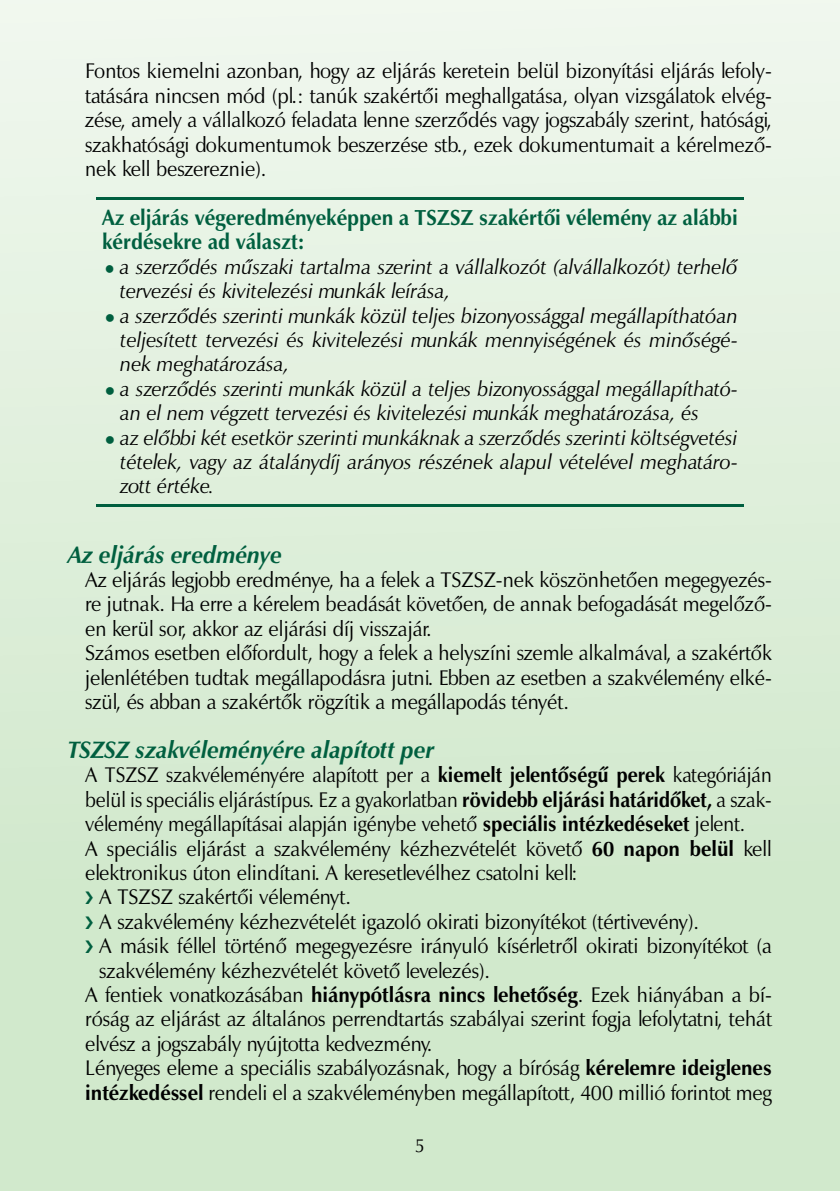
<style>
.page{position:relative;width:840px;height:1191px;background:#fff}
.page>*{position:absolute;margin:0;border:0;box-sizing:border-box;transform-origin:0 0}
.t1{font:italic 700 24px "Zapf Humanist 601.PFL";color:#005f3f;scale:.95 1}
.t2{font:700 22px/24.4px "Zapf Humanist 601.PFL";color:#005f3f;scale:.94 1}
.t3{font:21.4px/24.4px "Zapf Humanist 601.PFL";color:#000;text-align:justify;scale:.95 1}
.t4{font:21.4px "Zapf Humanist 601.PFL";color:#000;scale:.92 1}
.t5{font:italic 21px/24.4px "Zapf Humanist 601.PFL";color:#000}
.t6{font:19.4px "Zapf Humanist 601.PFL";color:#000;scale:.95 1}
.s1{font-weight:700;font-style:normal;font-size:27px;color:#005f3f}
.s2{font-size:27px;color:#005f3f}
.s3{font-weight:700}
</style>
<div class="page">
<div style="left:0;top:0;width:839px;height:1191px;background:linear-gradient(to bottom,#eef6ec,#cbe6c5)"></div>
<hr style="left:96px;top:197px;width:647px;height:2px;background:#005f3f">
<hr style="left:96px;top:505px;width:647px;height:2px;background:#005f3f">
<svg style="left:85px;top:892px;width:8px;height:12px"></svg>
<svg style="left:85px;top:916px;width:8px;height:12px"></svg>
<svg style="left:85px;top:940px;width:8px;height:13px"></svg>
<p class="t3" style="left:85px;top:61px;width:724px">Fontos kiemelni azonban, hogy az eljárás keretein belül bizonyítási eljárás lefoly&shy;tatására nincsen mód (pl.: tanúk szakértői meghallgatása, olyan vizsgálatok elvég&shy;zése, amely a vállalkozó feladata lenne szerződés vagy jogszabály szerint, hatósági, szakhatósági dokumentumok beszerzése stb., ezek dokumentumait a kérelmező&shy;nek kell beszereznie).</p>
<p class="t2" style="left:102px;top:207px;width:677px">Az eljárás végeredményeképpen a TSZSZ szakértői vélemény az alábbi kérdésekre ad választ:</p>
<p class="t5" style="left:120px;top:256px;width:619px;text-indent:-18px"><span class="s1">•</span> a szerződés műszaki tartalma szerint a vállalkozót (alvállalkozót) terhelő tervezési és kivitelezési munkák leírása,</p>
<p class="t5" style="left:120px;top:305px;width:618px;text-align:justify;text-indent:-18px"><span class="s2">•</span> a szerződés szerinti munkák közül teljes bizonyossággal megállapíthatóan teljesített tervezési és kivitelezési munkák mennyiségének és minőségé&shy;nek meghatározása,</p>
<p class="t5" style="left:120px;top:378px;width:618px;text-indent:-18px"><span class="s2">•</span> a szerződés szerinti munkák közül a teljes bizonyossággal megállapítható&shy;an el nem végzett tervezési és kivitelezési munkák meghatározása, és</p>
<p class="t5" style="left:120px;top:427px;width:618px;text-align:justify;text-indent:-18px"><span class="s2">•</span> az előbbi két esetkör szerinti munkáknak a szerződés szerinti költségvetési tételek, vagy az átalánydíj arányos részének alapul vételével meghatáro&shy;zott értéke.</p>
<p class="t1" style="left:68px;top:544px;width:226px">Az eljárás eredménye</p>
<p class="t3" style="left:85px;top:570px;width:724px;text-align:left">Az eljárás legjobb eredménye, ha a felek a TSZSZ-nek köszönhetően megegyezés&shy;re jutnak. Ha erre a kérelem beadását követően, de annak befogadását megelőző&shy;en kerül sor, akkor az eljárási díj visszajár.<br>Számos esetben előfordult, hogy a felek a helyszíni szemle alkalmával, a szakértők jelenlétében tudtak megállapodásra jutni. Ebben az esetben a szakvélemény elké&shy;szül, és abban a szakértők rögzítik a megállapodás tényét.</p>
<p class="t1" style="left:68px;top:740px;width:387px">TSZSZ szakvéleményére alapított per</p>
<p class="t4" style="left:85px;top:766px;width:747px">A TSZSZ szakvéleményére alapított per a <span class="s3">kiemelt jelentőségű perek</span> kategóriáján</p>
<p class="t4" style="left:85px;top:790px;width:747px">belül is speciális eljárástípus. Ez a gyakorlatban <span class="s3">rövidebb eljárási határidőket,</span> a szak-</p>
<p class="t4" style="left:85px;top:815px;width:718px">vélemény megállapításai alapján igénybe vehető <span class="s3">speciális intézkedéseket</span> jelent.</p>
<p class="t3" style="left:85px;top:838px;width:724px">A speciális eljárást a szakvélemény kézhezvételét követő <span class="s3">60 napon belül</span> kell</p>
<p class="t3" style="left:85px;top:862px;width:519px">elektronikus úton elindítani. A keresetlevélhez csatolni kell:</p>
<p class="t3" style="left:99px;top:887px;width:266px">A TSZSZ szakértői véleményt.</p>
<p class="t3" style="left:99px;top:911px;width:632px">A szakvélemény kézhezvételét igazoló okirati bizonyítékot (tértivevény).</p>
<p class="t3" style="left:99px;top:936px;width:709px">A másik féllel történő megegyezésre irányuló kísérletről okirati bizonyítékot (a</p>
<p class="t3" style="left:99px;top:960px;width:412px">szakvélemény kézhezvételét követő levelezés).</p>
<p class="t3" style="left:85px;top:984px;width:724px">A fentiek vonatkozásában <span class="s3">hiánypótlásra nincs lehetőség</span>. Ezek hiányában a bí-</p>
<p class="t3" style="left:85px;top:1009px;width:724px">róság az eljárást az általános perrendtartás szabályai szerint fogja lefolytatni, tehát</p>
<p class="t3" style="left:85px;top:1033px;width:367px">elvész a jogszabály nyújtotta kedvezmény.</p>
<p class="t3" style="left:85px;top:1058px;width:724px">Lényeges eleme a speciális szabályozásnak, hogy a bíróság <span class="s3">kérelemre ideiglenes</span></p>
<p class="t3" style="left:85px;top:1082px;width:724px"><span class="s3">intézkedéssel</span> rendeli el a szakvéleményben megállapított, 400 millió forintot meg</p>
<p class="t6" style="left:414px;top:1137px;width:12px">5</p>
</div>
